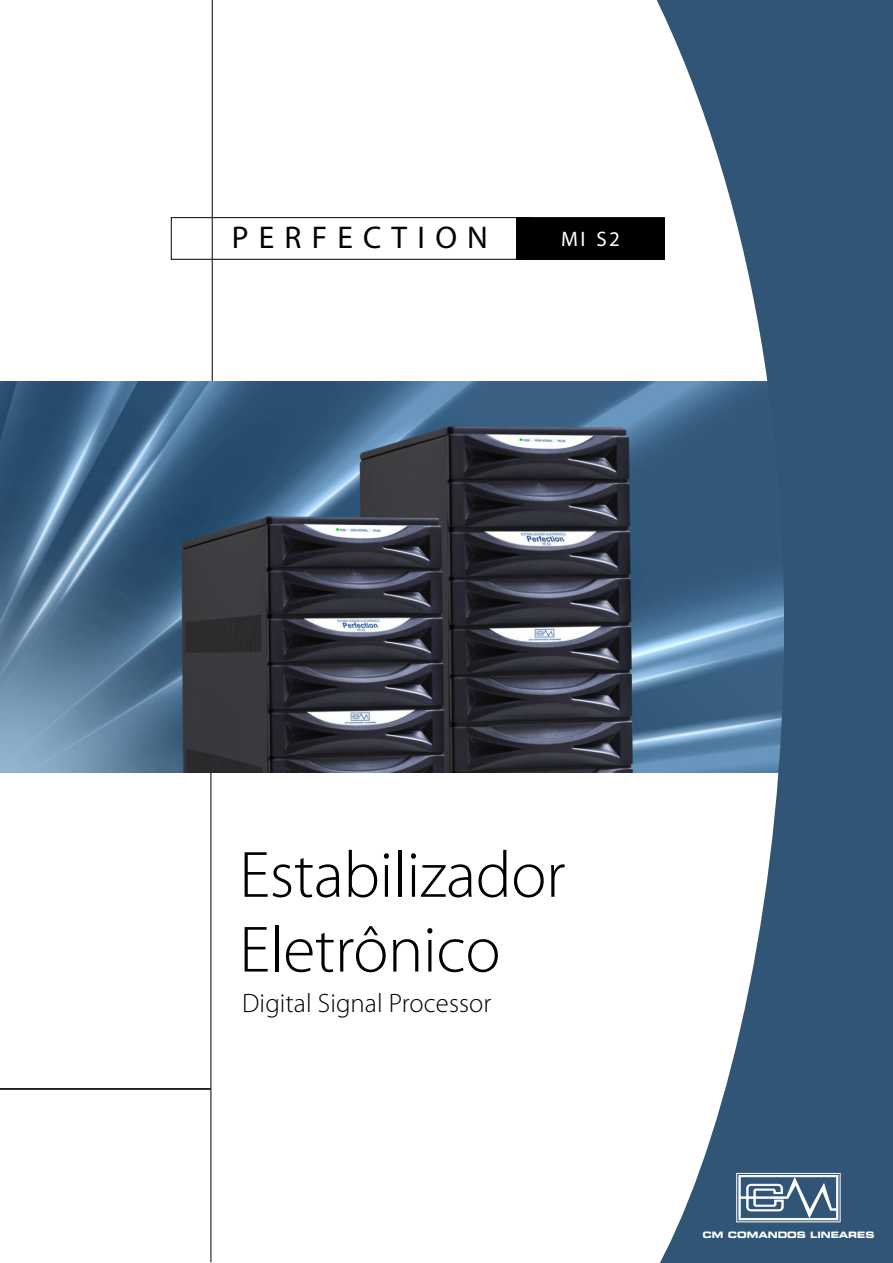
<style>
.page{position:relative;width:893px;height:1263px;background:#fff}
.page>*{position:absolute;margin:0;border:0;box-sizing:border-box;transform-origin:0 0}
.t1{font:300 66px/74.8px "Myriad Pro";letter-spacing:-.005em;color:#000}
.t2{font:31.5px "Myriad";letter-spacing:.325em;color:#000}
.t3{font:300 26.7px "Myriad Pro";letter-spacing:.005em;color:#000}
.t4{font:21px "Myriad";color:#fff}
.t5{font:700 expanded 8.85px "Square 721 BT";color:#fff}
</style>
<div class="page">
<hr style="left:212px;top:0;width:1px;height:382px;background:#000">
<hr style="left:210px;top:766px;width:1px;height:496px;background:#000">
<img style="left:0;top:381px;width:638px;height:391px">
<svg style="left:638px;top:0;width:255px;height:1263px;fill:#315577"></svg>
<div style="left:171px;top:217px;width:360px;height:43px;border:1px solid #000"></div>
<div style="left:516px;top:217px;width:149px;height:43px;background:#000"></div>
<div style="left:736px;top:1173px;width:104px;height:49px;border:1px solid #fff"></div>
<svg style="left:738px;top:1175px;width:100px;height:45px"></svg>
<hr style="left:0;top:1089px;width:211px;height:1px;background:#000">
<p class="t2" style="left:232px;top:224px;width:258px">PERFECTION</p>
<p class="t4" style="left:561px;top:230px;width:60px">MI S2</p>
<p class="t1" style="left:239px;top:843px;width:328px">Estabilizador<br>Eletrônico</p>
<p class="t3" style="left:242px;top:992px;width:251px">Digital Signal Processor</p>
<p class="t5" style="left:703px;top:1231px;width:173px">CM COMANDOS LINEARES</p>
</div>
